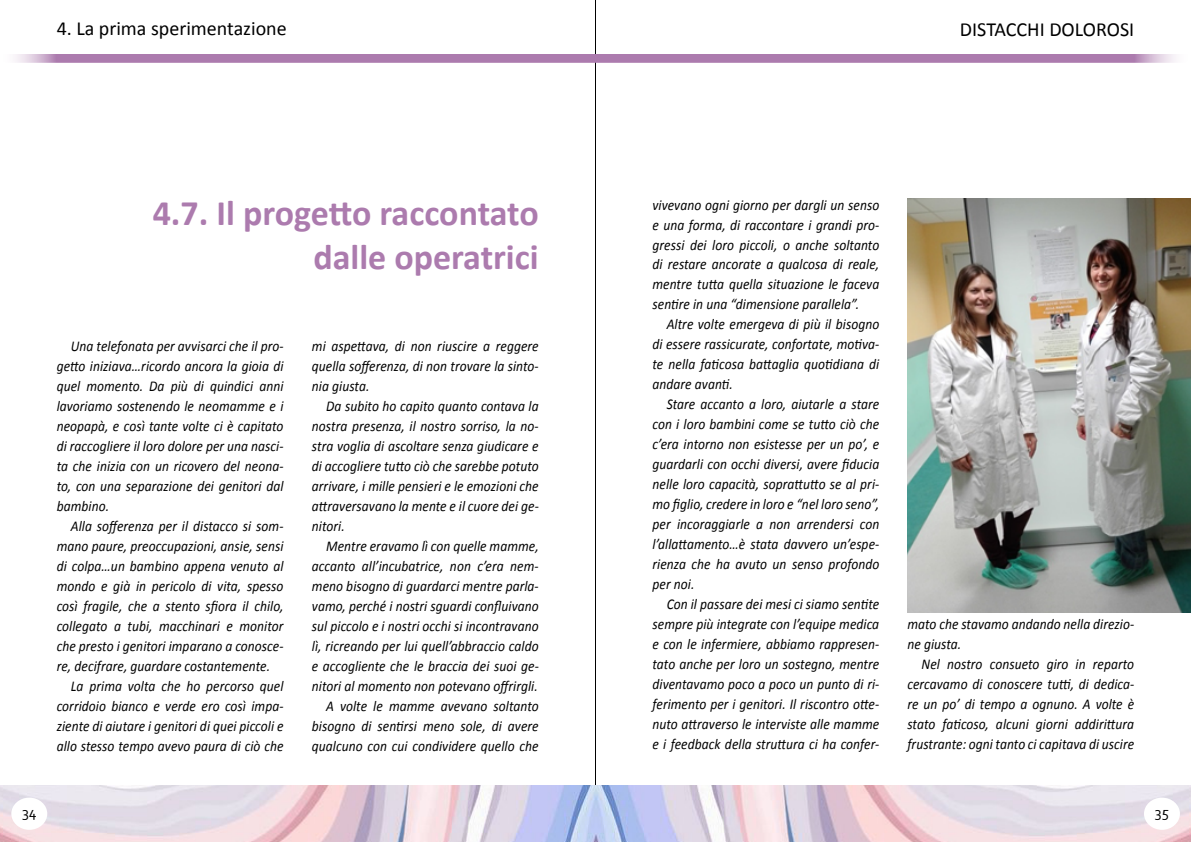
<style>
.page{position:relative;width:1191px;height:842px;background:#fff}
.page>*{position:absolute;margin:0;border:0;box-sizing:border-box;transform-origin:0 0}
.t1{font:700 36px/43.2px "Calibri";color:#ac7bae;text-align:right}
.t2{font:20px "Calibri";color:#000}
.t3{font:italic 15px/20px "Calibri";letter-spacing:.005em;color:#000;text-align:justify;scale:.9 1}
.t4{font:15px "Corbel";color:#000}
</style>
<div class="page">
<hr style="left:595px;top:0;width:1px;height:842px;background:#000">
<div style="left:0;top:54px;width:1191px;height:8px;background:#ac7bae"></div>
<img style="left:907px;top:198px;width:284px;height:414px">
<img style="left:0;top:785px;width:1191px;height:57px">
<div style="left:11px;top:798px;width:36px;height:32px;background:#fff;border-radius:50%"></div>
<div style="left:1144px;top:798px;width:35px;height:32px;background:#fff;border-radius:50%"></div>
<h2 class="t2" style="left:57px;top:16px;width:231px">4. La prima sperimentazione</h2>
<h2 class="t2" style="left:960px;top:17px;width:176px">DISTACCHI DOLOROSI</h2>
<h1 class="t1" style="left:153px;top:192px;width:387px">4.7. Il progetto raccontato dalle operatrici</h1>
<p class="t3" style="left:57px;top:336px;width:253px;text-indent:14px">Una telefonata per avvisarci che il pro&shy;getto iniziava…ricordo ancora la gioia di quel momento. Da più di quindici anni lavoriamo sostenendo le neomamme e i neopapà, e così tante volte ci è capitato di raccogliere il loro dolore per una nasci&shy;ta che inizia con un ricovero del neona&shy;to, con una separazione dei genitori dal bambino.</p>
<p class="t3" style="left:71px;top:516px;width:238px">Alla sofferenza per il distacco si som-</p>
<p class="t3" style="left:57px;top:536px;width:253px">mano paure, preoccupazioni, ansie, sensi</p>
<p class="t3" style="left:57px;top:556px;width:253px">di colpa…un bambino appena venuto al</p>
<p class="t3" style="left:57px;top:576px;width:253px">mondo e già in pericolo di vita, spesso</p>
<p class="t3" style="left:57px;top:596px;width:253px">così fragile, che a stento sfiora il chilo,</p>
<p class="t3" style="left:57px;top:616px;width:253px">collegato a tubi, macchinari e monitor</p>
<p class="t3" style="left:57px;top:636px;width:253px">che presto i genitori imparano a conosce-</p>
<p class="t3" style="left:57px;top:656px;width:239px">re, decifrare, guardare costantemente.</p>
<p class="t3" style="left:71px;top:676px;width:238px">La prima volta che ho percorso quel</p>
<p class="t3" style="left:57px;top:696px;width:253px">corridoio bianco e verde ero così impa-</p>
<p class="t3" style="left:57px;top:716px;width:253px">ziente di aiutare i genitori di quei piccoli e</p>
<p class="t3" style="left:57px;top:736px;width:253px">allo stesso tempo avevo paura di ciò che</p>
<p class="t3" style="left:312px;top:336px;width:253px">mi aspettava, di non riuscire a reggere quella sofferenza, di non trovare la sinto&shy;nia giusta.</p>
<p class="t3" style="left:312px;top:396px;width:253px;text-indent:14px">Da subito ho capito quanto contava la nostra presenza, il nostro sorriso, la no&shy;stra voglia di ascoltare senza giudicare e di accogliere tutto ciò che sarebbe potuto arrivare, i mille pensieri e le emozioni che attraversavano la mente e il cuore dei ge&shy;nitori.</p>
<p class="t3" style="left:312px;top:536px;width:253px;text-align:right">Mentre eravamo lì con quelle mamme, accanto all’incubatrice, non c’era nem&shy;meno bisogno di guardarci mentre parla&shy;vamo, perché i nostri sguardi confluivano sul piccolo e i nostri occhi si incontravano lì, ricreando per lui quell’abbraccio caldo e accogliente che le braccia dei suoi ge&shy;nitori al momento non potevano offrirgli.<br>A volte le mamme avevano soltanto bisogno di sentirsi meno sole, di avere qualcuno con cui condividere quello che</p>
<p class="t3" style="left:652px;top:194px;width:253px">vivevano ogni giorno per dargli un senso e una forma, di raccontare i grandi pro&shy;gressi dei loro piccoli, o anche soltanto di restare ancorate a qualcosa di reale, mentre tutta quella situazione le faceva sentire in una “dimensione parallela”.</p>
<p class="t3" style="left:652px;top:314px;width:253px;text-indent:14px">Altre volte emergeva di più il bisogno di essere rassicurate, confortate, motiva&shy;te nella faticosa battaglia quotidiana di andare avanti.</p>
<p class="t3" style="left:652px;top:394px;width:253px;text-indent:14px">Stare accanto a loro, aiutarle a stare con i loro bambini come se tutto ciò che c’era intorno non esistesse per un po’, e guardarli con occhi diversi, avere fiducia nelle loro capacità, soprattutto se al pri&shy;mo figlio, credere in loro e “nel loro seno”, per incoraggiarle a non arrendersi con l’allattamento…è stata davvero un’espe&shy;rienza che ha avuto un senso profondo per noi.</p>
<p class="t3" style="left:652px;top:594px;width:253px;text-indent:14px">Con il passare dei mesi ci siamo sentite sempre più integrate con l’equipe medica e con le infermiere, abbiamo rappresen&shy;tato anche per loro un sostegno, mentre diventavamo poco a poco un punto di ri&shy;ferimento per i genitori. Il riscontro otte&shy;nuto attraverso le interviste alle mamme e i feedback della struttura ci ha confer-</p>
<p class="t3" style="left:907px;top:613px;width:253px">mato che stavamo andando nella direzio&shy;ne giusta.</p>
<p class="t3" style="left:907px;top:653px;width:253px;text-indent:14px">Nel nostro consueto giro in reparto cercavamo di conoscere tutti, di dedica&shy;re un po’ di tempo a ognuno. A volte è stato faticoso, alcuni giorni addirittura frustrante: ogni tanto ci capitava di uscire</p>
<p class="t4" style="left:22px;top:803px;width:16px">34</p>
<p class="t4" style="left:1155px;top:803px;width:15px">35</p>
</div>
